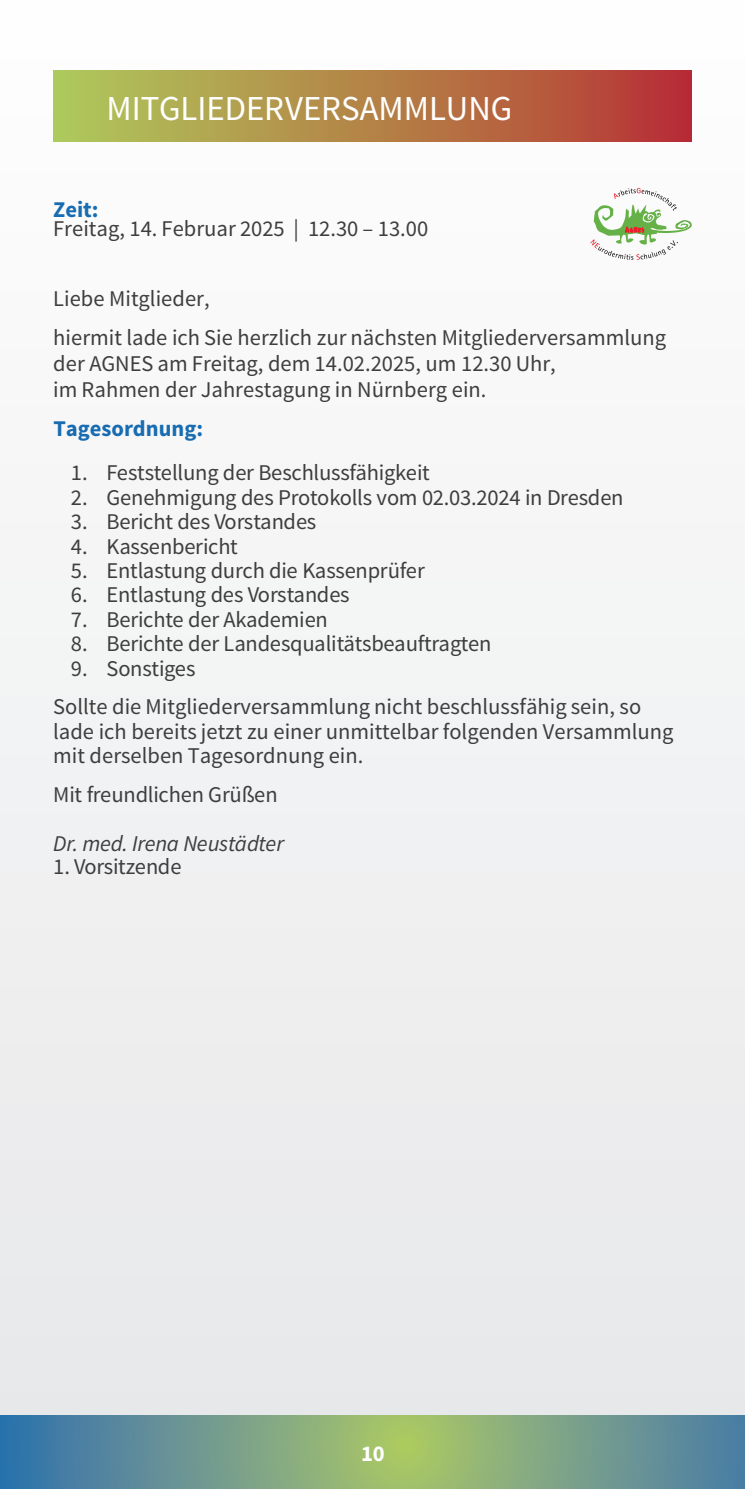
<style>
.page{position:relative;width:745px;height:1489px;background:#fff}
.page>*{position:absolute;margin:0;border:0;box-sizing:border-box;transform-origin:0 0}
.t1{font:35px "Source Sans Pro";color:#fff}
.t2{font:22.5px/38.8px "Source Sans Pro";color:#3e3e3f}
.t3{font:22.5px "Source Sans Pro";letter-spacing:-.02em;color:#3e3e3f}
.t4{font:italic 22.5px "Source Sans Pro";letter-spacing:-.02em;color:#3e3e3f}
.t5{font:700 22.5px "Source Sans Pro";color:#186cb1}
.t6{font:700 22.5px "Source Sans Pro";color:#fff}
</style>
<div class="page">
<div style="left:0;top:0;width:744px;height:1488px;background:#f2f3f4"></div>
<svg style="left:0;top:1415px;width:744px;height:73px;background:#739d8b"></svg>
<div style="left:53px;top:71px;width:638px;height:71px;background:linear-gradient(to right,#afcd5b,#b83334)"></div>
<svg style="left:590px;top:188px;width:101px;height:72px"></svg>
<h1 class="t1" style="left:106px;top:86px;width:407px">MITGLIEDERVERSAMMLUNG</h1>
<p class="t5" style="left:53px;top:195px;width:47px">Zeit:</p>
<p class="t2" style="left:53px;top:209px;width:376px">Freitag, 14. Februar 2025 | 12.30 – 13.00</p>
<p class="t2" style="left:53px;top:280px;width:614px">Liebe Mitglieder,<br>hiermit lade ich Sie herzlich zur nächsten Mitgliederversammlung</p>
<p class="t2" style="left:53px;top:351px;width:503px;line-height:26px">der AGNES am Freitag, dem 14.02.2025, um 12.30 Uhr, im Rahmen der Jahrestagung in Nürnberg ein.</p>
<p class="t5" style="left:53px;top:414px;width:151px">Tagesordnung:</p>
<p class="t3" style="left:71px;top:459px;width:360px">1. Feststellung der Beschlussfähigkeit</p>
<p class="t3" style="left:71px;top:483px;width:553px">2. Genehmigung des Protokolls vom 02.03.2024 in Dresden</p>
<p class="t3" style="left:71px;top:508px;width:246px">3. Bericht des Vorstandes</p>
<p class="t2" style="left:71px;top:527px;width:168px">4. Kassenbericht</p>
<p class="t3" style="left:71px;top:556px;width:355px">5. Entlastung durch die Kassenprüfer</p>
<p class="t3" style="left:71px;top:581px;width:280px">6. Entlastung des Vorstandes</p>
<p class="t3" style="left:71px;top:605px;width:258px">7. Berichte der Akademien</p>
<p class="t3" style="left:71px;top:630px;width:422px">8. Berichte der Landesqualitätsbeauftragten</p>
<p class="t2" style="left:53px;top:649px;width:589px;text-indent:18px">9. Sonstiges<br>Sollte die Mitgliederversammlung nicht beschlussfähig sein, so</p>
<p class="t2" style="left:53px;top:719px;width:621px;line-height:24.5px">lade ich bereits jetzt zu einer unmittelbar folgenden Versammlung mit derselben Tagesordnung ein.</p>
<p class="t2" style="left:53px;top:775px;width:226px">Mit freundlichen Grüßen</p>
<p class="t4" style="left:53px;top:829px;width:232px">Dr. med. Irena Neustädter</p>
<p class="t2" style="left:53px;top:847px;width:130px">1. Vorsitzende</p>
<p class="t6" style="left:361px;top:1438px;width:25px">10</p>
</div>
